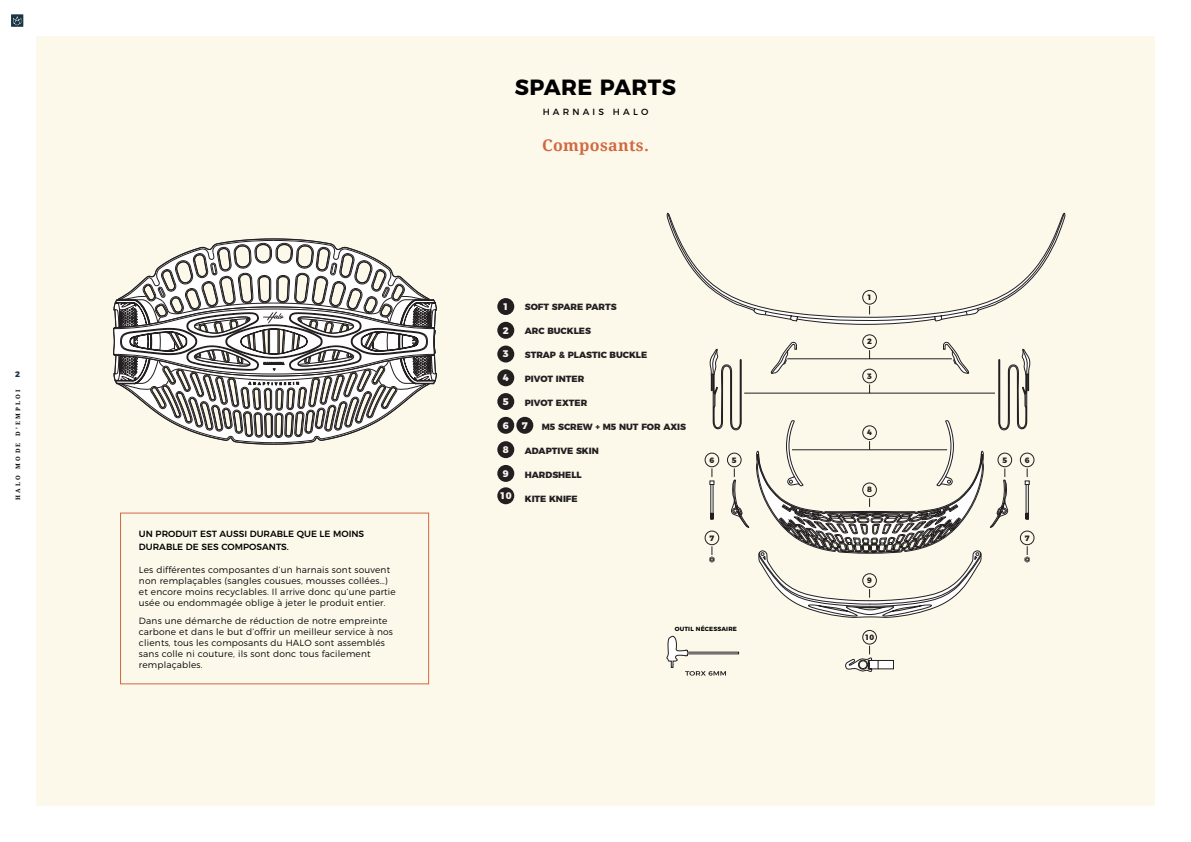
<style>
.page{position:relative;width:1191px;height:842px;background:#fff}
.page>*{position:absolute;margin:0;border:0;box-sizing:border-box;transform-origin:0 0}
.Table_des_matières_2{font:700 22px "Montserrat";letter-spacing:.02em;color:#000}
.Table_des_matières_2-2{font:700 16px "Droid Serif";letter-spacing:.02em;color:#d26842}
.t1{font:800 9.6px "Montserrat";color:#fbf5ec}
.Table_des_matières_2-3{font:300 9px/11px "Montserrat";letter-spacing:.02em;color:#000001}
.t2{font:800 9px "Montserrat";color:#231f20}
.Table_des_matières_2-4{font:500 9px/13px "Montserrat";color:#000}
.Table_des_matières_2-5{font:9px "Montserrat";letter-spacing:.35em;color:#000}
.t3{font:800 8px "Montserrat";color:#1a3544}
.t4{font:800 7.7px "Montserrat";color:#231f20}
.t5{font:700 6px "Droid Serif";letter-spacing:.39em;color:#000001}
.Table_des_matières_2-6{font:700 6px "Montserrat";letter-spacing:.025em;color:#000}
</style>
<div class="page">
<div style="left:36px;top:36px;width:1119px;height:770px;background:#fcf9eb"></div>
<div style="left:120px;top:513px;width:309px;height:171px;border:1px solid #d26842"></div>
<svg style="left:113px;top:239px;width:324px;height:206px"></svg>
<svg style="left:667px;top:213px;width:397px;height:77px"></svg>
<svg style="left:666px;top:290px;width:368px;height:386px"></svg>
<div style="left:497px;top:298px;width:17px;height:17px;background:#231f20;border-radius:50%"></div>
<div style="left:497px;top:322px;width:17px;height:17px;background:#231f20;border-radius:50%"></div>
<div style="left:497px;top:346px;width:17px;height:16px;background:#231f20;border-radius:50%"></div>
<div style="left:497px;top:369px;width:17px;height:17px;background:#231f20;border-radius:50%"></div>
<div style="left:497px;top:393px;width:17px;height:17px;background:#231f20;border-radius:50%"></div>
<div style="left:497px;top:417px;width:17px;height:17px;background:#231f20;border-radius:50%"></div>
<div style="left:516px;top:417px;width:17px;height:17px;background:#231f20;border-radius:50%"></div>
<div style="left:497px;top:465px;width:17px;height:17px;background:#231f20;border-radius:50%"></div>
<div style="left:497px;top:441px;width:17px;height:17px;background:#231f20;border-radius:50%"></div>
<div style="left:497px;top:487px;width:17px;height:17px;background:#231f20;border-radius:50%"></div>
<svg style="left:11px;top:15px;width:12px;height:12px"></svg>
<p class="t3" style="left:15px;top:368px;width:6px">2</p>
<p class="t5" style="left:14px;top:500px;width:112px;rotate:-90deg">HALO MODE D’EMPLOI</p>
<p class="Table_des_matières_2-4" style="left:139px;top:526px;width:227px">UN PRODUIT EST AUSSI DURABLE QUE LE MOINS<br>DURABLE DE SES COMPOSANTS.</p>
<p class="Table_des_matières_2-3" style="left:139px;top:564px;width:258px">Les différentes composantes d’un harnais sont souvent non remplaçables (sangles cousues, mousses collées…) et encore moins recyclables. Il arrive donc qu’une partie usée ou endommagée oblige à jeter le produit entier.</p>
<p class="Table_des_matières_2-3" style="left:139px;top:614px;width:255px">Dans une démarche de réduction de notre empreinte carbone et dans le but d’offrir un meilleur service à nos clients, tous les composants du HALO sont assemblés sans colle ni couture, ils sont donc tous facilement remplaçables.</p>
<p class="Table_des_matières_2" style="left:515px;top:70px;width:163px">SPARE PARTS</p>
<p class="Table_des_matières_2-5" style="left:542px;top:105px;width:107px">HARNAIS HALO</p>
<p class="Table_des_matières_2-2" style="left:542px;top:134px;width:108px">Composants.</p>
<p class="t1" style="left:503px;top:298px;width:7px">1</p>
<p class="t1" style="left:503px;top:322px;width:7px">2</p>
<p class="t1" style="left:503px;top:346px;width:7px">3</p>
<p class="t1" style="left:503px;top:370px;width:7px">4</p>
<p class="t1" style="left:503px;top:393px;width:7px">5</p>
<p class="t1" style="left:503px;top:417px;width:7px">6</p>
<p class="t1" style="left:522px;top:417px;width:7px">7</p>
<p class="t2" style="left:525px;top:299px;width:93px">SOFT SPARE PARTS</p>
<p class="t2" style="left:525px;top:323px;width:68px">ARC BUCKLES</p>
<p class="t2" style="left:525px;top:347px;width:124px">STRAP &amp; PLASTIC BUCKLE</p>
<p class="t2" style="left:525px;top:371px;width:61px">PIVOT INTER</p>
<p class="t2" style="left:525px;top:395px;width:64px">PIVOT EXTER</p>
<p class="t2" style="left:542px;top:419px;width:146px">M5 SCREW + M5 NUT FOR AXIS</p>
<p class="t2" style="left:525px;top:443px;width:75px">ADAPTIVE SKIN</p>
<p class="t2" style="left:525px;top:467px;width:58px">HARDSHELL</p>
<p class="t2" style="left:525px;top:491px;width:54px">KITE KNIFE</p>
<p class="t1" style="left:503px;top:442px;width:7px">8</p>
<p class="t1" style="left:500px;top:488px;width:13px">10</p>
<p class="t1" style="left:503px;top:465px;width:7px">9</p>
<p class="t4" style="left:709px;top:453px;width:6px">6</p>
<p class="t4" style="left:732px;top:453px;width:6px">5</p>
<p class="t4" style="left:709px;top:531px;width:6px">7</p>
<p class="Table_des_matières_2-6" style="left:675px;top:624px;width:64px">OUTIL NÉCESSAIRE</p>
<p class="t4" style="left:867px;top:291px;width:6px">1</p>
<p class="t4" style="left:867px;top:335px;width:6px">2</p>
<p class="t4" style="left:867px;top:369px;width:6px">3</p>
<p class="t4" style="left:867px;top:426px;width:6px">4</p>
<p class="t4" style="left:867px;top:483px;width:6px">8</p>
<p class="t4" style="left:867px;top:574px;width:6px">9</p>
<p class="t4" style="left:865px;top:631px;width:11px">10</p>
<p class="t4" style="left:1002px;top:453px;width:6px">5</p>
<p class="t4" style="left:1024px;top:453px;width:6px">6</p>
<p class="t4" style="left:1024px;top:531px;width:6px">7</p>
</div>
